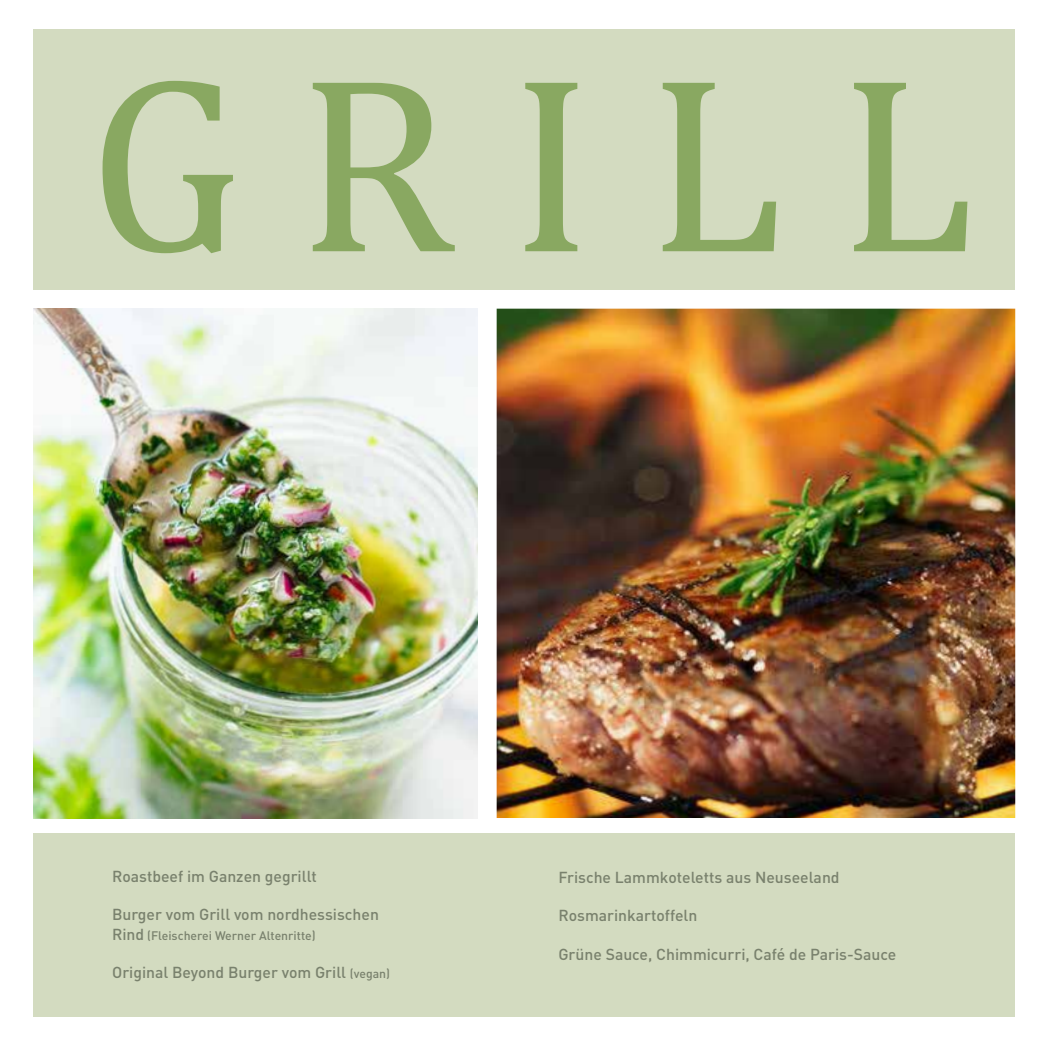
<style>
.page{position:relative;width:1042px;height:1042px;background:#fff}
.page>*{position:absolute;margin:0;border:0;box-sizing:border-box;transform-origin:0 0}
.t1{font:252.7px "Cambria";color:#89a861}
.t2{font:500 15.75px "DIN Pro";color:#79816d}
.t3{font:500 12.25px "DIN Pro";color:#79816d}
.s1{font-size:15.75px}
.s2{font-size:12.25px}
</style>
<div class="page">
<div style="left:34px;top:29px;width:981px;height:261px;background:#d3dbc0"></div>
<div style="left:34px;top:833px;width:981px;height:183px;background:#d3dbc0"></div>
<img style="left:497px;top:309px;width:518px;height:509px">
<img style="left:34px;top:309px;width:443px;height:509px">
<h1 class="t1" style="left:88px;top:11px;width:888px">G R I L L</h1>
<p class="t2" style="left:112px;top:865px;width:206px">Roastbeef im Ganzen gegrillt</p>
<p class="t2" style="left:112px;top:904px;width:268px">Burger vom Grill vom nordhessischen</p>
<p class="t3" style="left:112px;top:927px;width:205px"><span class="s1">Rind</span> (Fleischerei Werner Altenritte)</p>
<p class="t2" style="left:112px;top:962px;width:279px">Original Beyond Burger vom Grill <span class="s2">(vegan)</span></p>
<p class="t2" style="left:558px;top:866px;width:283px">Frische Lammkoteletts aus Neuseeland</p>
<p class="t2" style="left:558px;top:905px;width:140px">Rosmarinkartoffeln</p>
<p class="t2" style="left:558px;top:943px;width:339px">Grüne Sauce, Chimmicurri, Café de Paris-Sauce</p>
</div>
